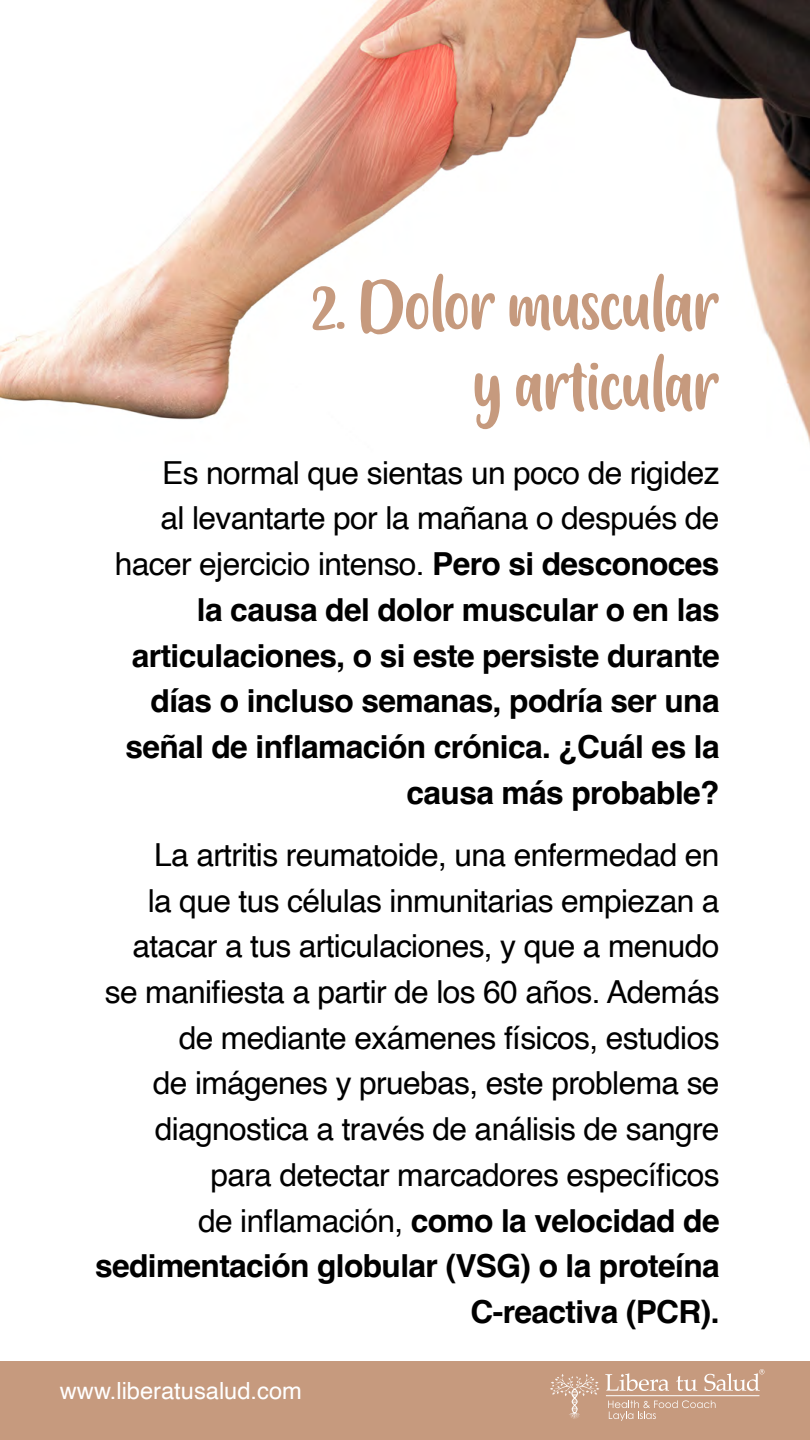
<style>
.page{position:relative;width:810px;height:1440px;background:#fff}
.page>*{position:absolute;margin:0;border:0;box-sizing:border-box;transform-origin:0 0}
.t1{font:71.55px/80px "Friendly Schoolmates";letter-spacing:-.02em;color:#c69a7e;text-align:right}
.t2{font:31.72px/45.8px "Helvetica";letter-spacing:-.02em;color:#000;text-align:right}
.t3{font:700 31.72px/45.8px "Helvetica";letter-spacing:-.02em;color:#000;text-align:right}
.t4{font:23.7px "Helvetica";color:#fff}
.s1{font-weight:400}
.s2{font-weight:700}
</style>
<div class="page">
<img style="left:0;top:0;width:810px;height:445px">
<div style="left:0;top:1361px;width:810px;height:79px;background:#c69a7e"></div>
<svg style="left:608px;top:1400px;width:108px;height:21px"></svg>
<svg style="left:605px;top:1373px;width:64px;height:18px"></svg>
<svg style="left:676px;top:1376px;width:21px;height:15px"></svg>
<svg style="left:550px;top:1374px;width:49px;height:45px"></svg>
<hr style="left:606px;top:1395px;width:153px;height:1px;background:#fff">
<svg style="left:704px;top:1369px;width:60px;height:22px"></svg>
<h1 class="t1" style="left:312px;top:268px;width:409px">2. Dolor muscular y articular</h1>
<p class="t3" style="left:115px;top:453px;width:606px"><span class="s1">Es normal que sientas un poco de rigidez<br>al levantarte por la mañana o después de hacer ejercicio intenso.</span> Pero si desconoces la causa del dolor muscular o en las articulaciones, o si este persiste durante días o incluso semanas, podría ser una señal de inflamación crónica. ¿Cuál es la causa más probable?</p>
<p class="t2" style="left:95px;top:833px;width:626px">La artritis reumatoide, una enfermedad en<br>la que tus células inmunitarias empiezan a atacar a tus articulaciones, y que a menudo se manifiesta a partir de los 60 años. Además de mediante exámenes físicos, estudios<br>de imágenes y pruebas, este problema se diagnostica a través de análisis de sangre para detectar marcadores específicos<br>de inflamación, <span class="s2">como la velocidad de sedimentación globular (VSG) o la proteína C-reactiva (PCR).</span></p>
<p class="t4" style="left:60px;top:1373px;width:244px">www.liberatusalud.com</p>
</div>
